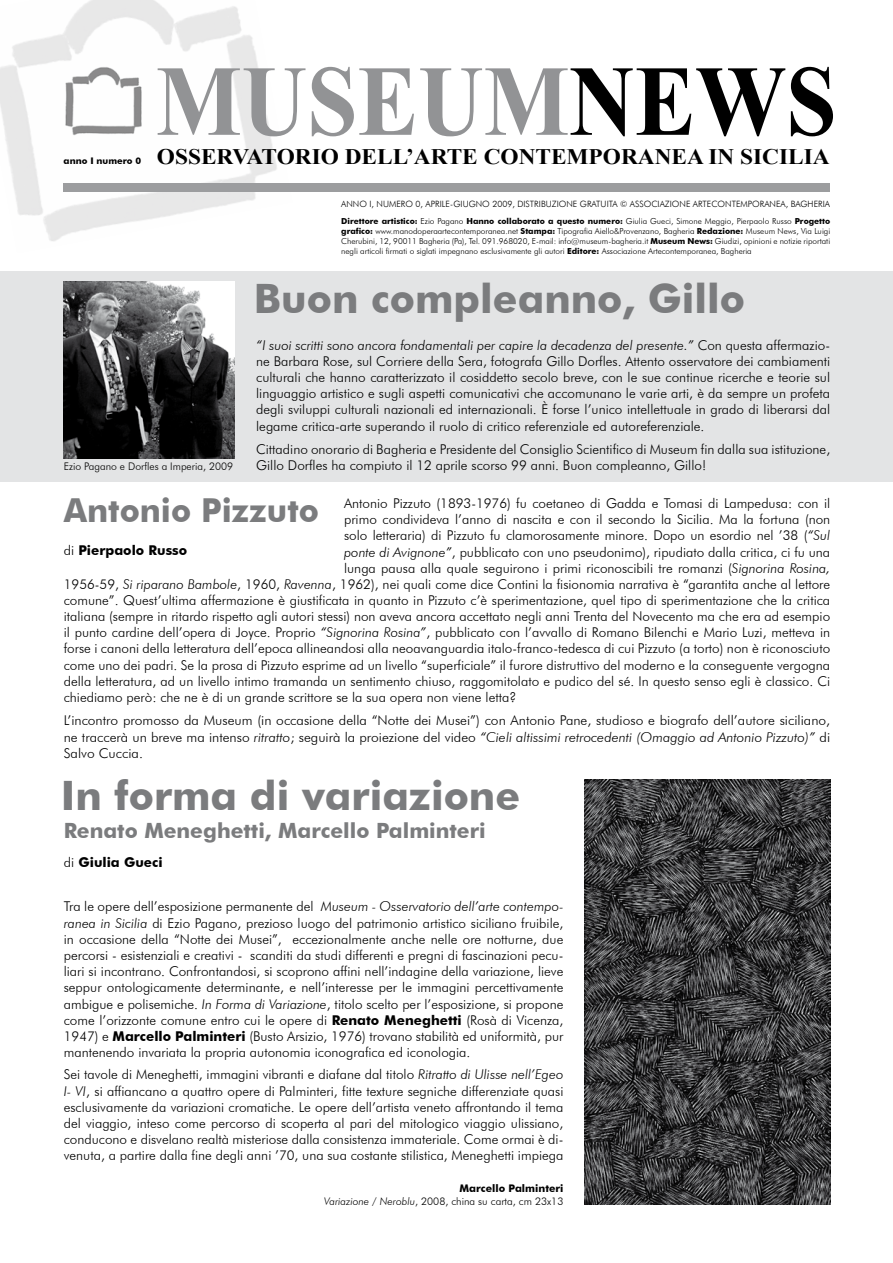
<style>
.page{position:relative;width:893px;height:1263px;background:#fff}
.page>*{position:absolute;margin:0;border:0;box-sizing:border-box;transform-origin:0 0}
.t1{font:700 100.35px "Times New Roman";color:#929395;scale:.9 1}
.t2{font:700 40.5px "Futura BT";color:#7b7c7e}
.t3{font:700 33px "Futura BT";color:#7b7c7e}
.t4{font:700 22.05px "Times New Roman";color:#000;scale:1.05 1}
.t5{font:700 21px "Futura BT";color:#7b7c7e}
.t6{font:300 13.5px/16.2px "Futura BT";color:#000;text-align:justify}
.t7{font:700 13.5px "Futura BT";color:#000}
.t8{font:300 10.5px/12.6px "Futura BT";color:#000;text-align:right}
.t9{font:700 9.15px "Futura BT";color:#000}
.t10{font:300 8.7px "Futura BT";color:#000}
.t11{font:300 8.25px/9.9px "Futura BT";color:#000;text-align:justify}
.s1{color:#000}
.s2{font-weight:700}
.s3{font-style:italic}
.s4{font-weight:300}
</style>
<div class="page">
<div style="left:0;top:271px;width:893px;height:211px;background:#e3e4e5"></div>
<img style="left:0;top:0;width:292px;height:241px">
<img style="left:64px;top:66px;width:79px;height:70px">
<div style="left:64px;top:184px;width:766px;height:8px;background:#9c9d9f"></div>
<img style="left:585px;top:779px;width:245px;height:425px">
<img style="left:64px;top:282px;width:171px;height:176px">
<h1 class="t1" style="left:156px;top:32px;width:758px">MUSEUM<span class="s1">NEWS</span></h1>
<p class="t9" style="left:64px;top:155px;width:79px">anno I numero 0</p>
<h3 class="t4" style="left:157px;top:141px;width:642px">OSSERVATORIO DELL’ARTE CONTEMPORANEA IN SICILIA</h3>
<p class="t10" style="left:341px;top:199px;width:490px">ANNO I, NUMERO 0, APRILE-GIUGNO 2009, DISTRIBUZIONE GRATUITA © ASSOCIAZIONE ARTECONTEMPORANEA, BAGHERIA</p>
<p class="t8" style="left:64px;top:460px;width:171px">Ezio Pagano e Dorfles a Imperia, 2009</p>
<p class="t11" style="left:341px;top:216px;width:490px"><span class="s2">Direttore artistico:</span> Ezio Pagano <span class="s2">Hanno collaborato a questo numero:</span> Giulia Gueci, Simone Meggio, Pierpaolo Russo <span class="s2">Progetto grafico:</span> www.manodoperaartecontemporanea.net <span class="s2">Stampa:</span> Tipografia Aiello&amp;Provenzano, Bagheria <span class="s2">Redazione:</span> Museum News, Via Luigi Cherubini, 12, 90011 Bagheria (Pa), Tel. 091.968020, E-mail: info@museum-bagheria.it <span class="s2">Museum News:</span> Giudizi, opinioni e notizie riportati negli articoli firmati o siglati impegnano esclusivamente gli autori <span class="s2">Editore:</span> Associazione Artecontemporanea, Bagheria</p>
<h2 class="t2" style="left:254px;top:273px;width:493px">Buon compleanno, Gillo</h2>
<p class="t6" style="left:256px;top:336px;width:576px"><span class="s3">“I suoi scritti sono ancora fondamentali per capire la decadenza del presente.”</span> Con questa affermazio&shy;ne Barbara Rose, sul Corriere della Sera, fotografa Gillo Dorfles. Attento osservatore dei cambiamenti culturali che hanno caratterizzato il cosiddetto secolo breve, con le sue continue ricerche e teorie sul linguaggio artistico e sugli aspetti comunicativi che accomunano le varie arti, è da sempre un profeta degli sviluppi culturali nazionali ed internazionali. È forse l’unico intellettuale in grado di liberarsi dal legame critica-arte superando il ruolo di critico referenziale ed autoreferenziale.</p>
<p class="t6" style="left:256px;top:441px;width:575px">Cittadino onorario di Bagheria e Presidente del Consiglio Scientifico di Museum fin dalla sua istituzione,<br>Gillo Dorfles ha compiuto il 12 aprile scorso 99 anni. Buon compleanno, Gillo!</p>
<h3 class="t3" style="left:64px;top:490px;width:257px">Antonio Pizzuto</h3>
<p class="t6" style="left:344px;top:495px;width:488px">Antonio Pizzuto (1893-1976) fu coetaneo di Gadda e Tomasi di Lampedusa: con il primo condivideva l’anno di nascita e con il secondo la Sicilia. Ma la fortuna (non solo letteraria) di Pizzuto fu clamorosamente minore. Dopo un esordio nel ’38 (<span class="s3">“Sul ponte di Avignone”</span>, pubblicato con uno pseudonimo), ripudiato dalla critica, ci fu una lunga pausa alla quale seguirono i primi riconoscibili tre romanzi (<span class="s3">Signorina Rosina,</span></p>
<p class="t7" style="left:64px;top:542px;width:125px"><span class="s4">di</span> Pierpaolo Russo</p>
<p class="t6" style="left:64px;top:575px;width:768px">1956-59, <span class="s3">Si riparano Bambole</span>, 1960, <span class="s3">Ravenna</span>, 1962), nei quali come dice Contini la fisionomia narrativa è “garantita anche al lettore comune”. Quest’ultima affermazione è giustificata in quanto in Pizzuto c’è sperimentazione, quel tipo di sperimentazione che la critica italiana (sempre in ritardo rispetto agli autori stessi) non aveva ancora accettato negli anni Trenta del Novecento ma che era ad esempio il punto cardine dell’opera di Joyce. Proprio <span class="s3">“Signorina Rosina”</span>, pubblicato con l’avvallo di Romano Bilenchi e Mario Luzi, metteva in forse i canoni della letteratura dell’epoca allineandosi alla neoavanguardia italo-franco-tedesca di cui Pizzuto (a torto) non è riconosciuto come uno dei padri. Se la prosa di Pizzuto esprime ad un livello “superficiale” il furore distruttivo del moderno e la conseguente vergogna della letteratura, ad un livello intimo tramanda un sentimento chiuso, raggomitolato e pudico del sé. In questo senso egli è classico. Ci chiediamo però: che ne è di un grande scrittore se la sua opera non viene letta?</p>
<p class="t6" style="left:64px;top:712px;width:768px">L’incontro promosso da Museum (in occasione della “Notte dei Musei”) con Antonio Pane, studioso e biografo dell’autore siciliano, ne traccerà un breve ma intenso <span class="s3">ritratto</span>; seguirà la proiezione del video <span class="s3">“Cieli altissimi retrocedenti (Omaggio ad Antonio Pizzuto)”</span> di Salvo Cuccia.</p>
<h2 class="t2" style="left:61px;top:771px;width:461px">In forma di variazione</h2>
<h3 class="t5" style="left:64px;top:817px;width:423px">Renato Meneghetti, Marcello Palminteri</h3>
<p class="t7" style="left:64px;top:854px;width:100px"><span class="s4">di</span> Giulia Gueci</p>
<p class="t6" style="left:64px;top:898px;width:501px">Tra le opere dell’esposizione permanente del <span class="s3">Museum - Osservatorio dell’arte contempo&shy;ranea in Sicilia</span> di Ezio Pagano, prezioso luogo del patrimonio artistico siciliano fruibile, in occasione della “Notte dei Musei”, eccezionalmente anche nelle ore notturne, due percorsi - esistenziali e creativi - scanditi da studi differenti e pregni di fascinazioni pecu&shy;liari si incontrano. Confrontandosi, si scoprono affini nell’indagine della variazione, lieve seppur ontologicamente determinante, e nell’interesse per le immagini percettivamente ambigue e polisemiche. <span class="s3">In Forma di Variazione</span>, titolo scelto per l’esposizione, si propone come l’orizzonte comune entro cui le opere di <span class="s2">Renato Meneghetti</span> (Rosà di Vicenza, 1947) e <span class="s2">Marcello Palminteri</span> (Busto Arsizio, 1976) trovano stabilità ed uniformità, pur mantenendo invariata la propria autonomia iconografica ed iconologia.</p>
<p class="t6" style="left:64px;top:1066px;width:501px">Sei tavole di Meneghetti, immagini vibranti e diafane dal titolo <span class="s3">Ritratto di Ulisse nell’Egeo I- VI</span>, si affiancano a quattro opere di Palminteri, fitte texture segniche differenziate quasi esclusivamente da variazioni cromatiche. Le opere dell’artista veneto affrontando il tema del viaggio, inteso come percorso di scoperta al pari del mitologico viaggio ulissiano, conducono e disvelano realtà misteriose dalla consistenza immateriale. Come ormai è di&shy;venuta, a partire dalla fine degli anni ’70, una sua costante stilistica, Meneghetti impiega</p>
<p class="t8" style="left:324px;top:1182px;width:241px"><span class="s2">Marcello Palminteri<br></span><span class="s3">Variazione / Neroblu</span>, 2008, china su carta, cm 23x13</p>
</div>
